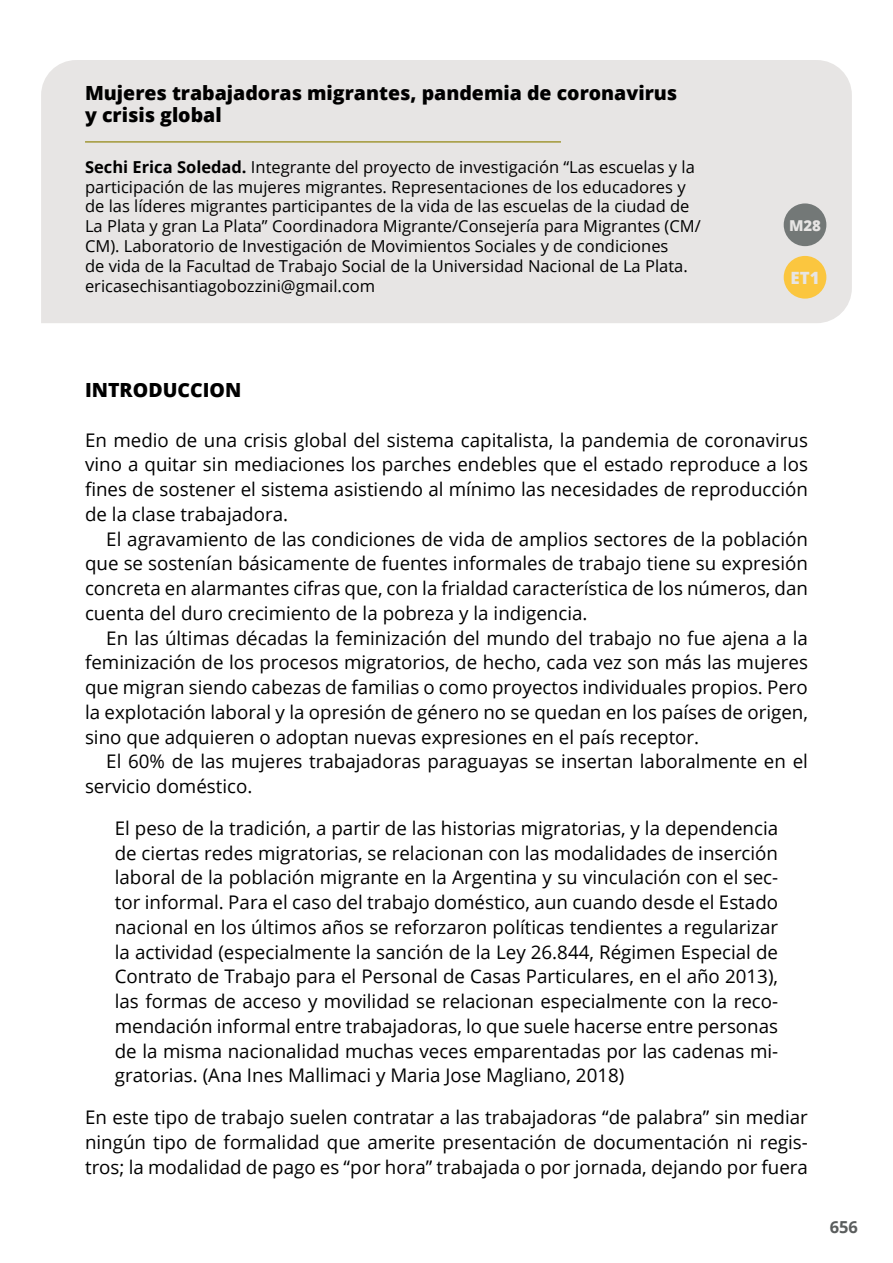
<style>
.page{position:relative;width:893px;height:1263px;background:#fff}
.page>*{position:absolute;margin:0;border:0;box-sizing:border-box;transform-origin:0 0}
.t1{font:800 19.5px/22.5px "Open Sans";color:#000}
.t2{font:18.75px/24.8px "Open Sans";color:#000;text-align:justify}
.t3{font:800 16.95px "Open Sans";color:#e7e5e4}
.t4{font:16.5px/19.8px "Open Sans";color:#000}
.t5{font:700 16.5px "Open Sans";color:#5a5d5d}
.t6{font:800 15px "Open Sans";color:#e7e5e4}
.s1{font-weight:700}
</style>
<div class="page">
<div style="left:41px;top:60px;width:811px;height:263px;background:#e7e5e4"></div>
<hr style="left:85px;top:141px;width:476px;height:2px;background:#a29837">
<div style="left:784px;top:203px;width:42px;height:43px;background:#737877;border-radius:50%"></div>
<div style="left:784px;top:256px;width:42px;height:43px;background:#fbc63f;border-radius:50%"></div>
<p class="t1" style="left:85px;top:81px;width:594px">Mujeres trabajadoras migrantes, pandemia de coronavirus y crisis global</p>
<p class="t4" style="left:85px;top:156px;width:617px"><span class="s1">Sechi Erica Soledad.</span> Integrante del proyecto de investigación “Las escuelas y la participación de las mujeres migrantes. Representaciones de los educadores y de las líderes migrantes participantes de la vida de las escuelas de la ciudad de La Plata y gran La Plata” Coordinadora Migrante/Consejería para Migrantes (CM/ CM). Laboratorio de Investigación de Movimientos Sociales y de condiciones<br>de vida de la Facultad de Trabajo Social de la Universidad Nacional de La Plata. ericasechisantiagobozzini@gmail.com</p>
<p class="t2" style="left:85px;top:179px;width:170px">Sechi Erica Soledad</p>
<p class="t6" style="left:789px;top:214px;width:34px">M28</p>
<p class="t3" style="left:790px;top:265px;width:31px">ET1</p>
<p class="t1" style="left:85px;top:378px;width:158px">INTRODUCCION</p>
<p class="t2" style="left:85px;top:427px;width:724px">En medio de una crisis global del sistema capitalista, la pandemia de coronavirus vino a quitar sin mediaciones los parches endebles que el estado reproduce a los fines de sostener el sistema asistiendo al mínimo las necesidades de reproducción de la clase trabajadora.</p>
<p class="t2" style="left:85px;top:526px;width:724px;text-indent:21px">El agravamiento de las condiciones de vida de amplios sectores de la población que se sostenían básicamente de fuentes informales de trabajo tiene su expresión concreta en alarmantes cifras que, con la frialdad característica de los números, dan cuenta del duro crecimiento de la pobreza y la indigencia.</p>
<p class="t2" style="left:85px;top:625px;width:724px;text-indent:21px">En las últimas décadas la feminización del mundo del trabajo no fue ajena a la feminización de los procesos migratorios, de hecho, cada vez son más las mujeres que migran siendo cabezas de familias o como proyectos individuales propios. Pero la explotación laboral y la opresión de género no se quedan en los países de origen, sino que adquieren o adoptan nuevas expresiones en el país receptor.</p>
<p class="t2" style="left:85px;top:749px;width:724px;text-indent:21px">El 60% de las mujeres trabajadoras paraguayas se insertan laboralmente en el servicio doméstico.</p>
<p class="t2" style="left:115px;top:815px;width:665px">El peso de la tradición, a partir de las historias migratorias, y la dependencia de ciertas redes migratorias, se relacionan con las modalidades de inserción laboral de la población migrante en la Argentina y su vinculación con el sec&shy;tor informal. Para el caso del trabajo doméstico, aun cuando desde el Estado nacional en los últimos años se reforzaron políticas tendientes a regularizar la actividad (especialmente la sanción de la Ley 26.844, Régimen Especial de Contrato de Trabajo para el Personal de Casas Particulares, en el año 2013), las formas de acceso y movilidad se relacionan especialmente con la reco&shy;mendación informal entre trabajadoras, lo que suele hacerse entre personas de la misma nacionalidad muchas veces emparentadas por las cadenas mi&shy;gratorias. (Ana Ines Mallimaci y Maria Jose Magliano, 2018)</p>
<p class="t2" style="left:85px;top:1104px;width:724px">En este tipo de trabajo suelen contratar a las trabajadoras “de palabra” sin mediar ningún tipo de formalidad que amerite presentación de documentación ni regis&shy;tros; la modalidad de pago es “por hora” trabajada o por jornada, dejando por fuera</p>
<p class="t5" style="left:830px;top:1215px;width:30px">656</p>
</div>
